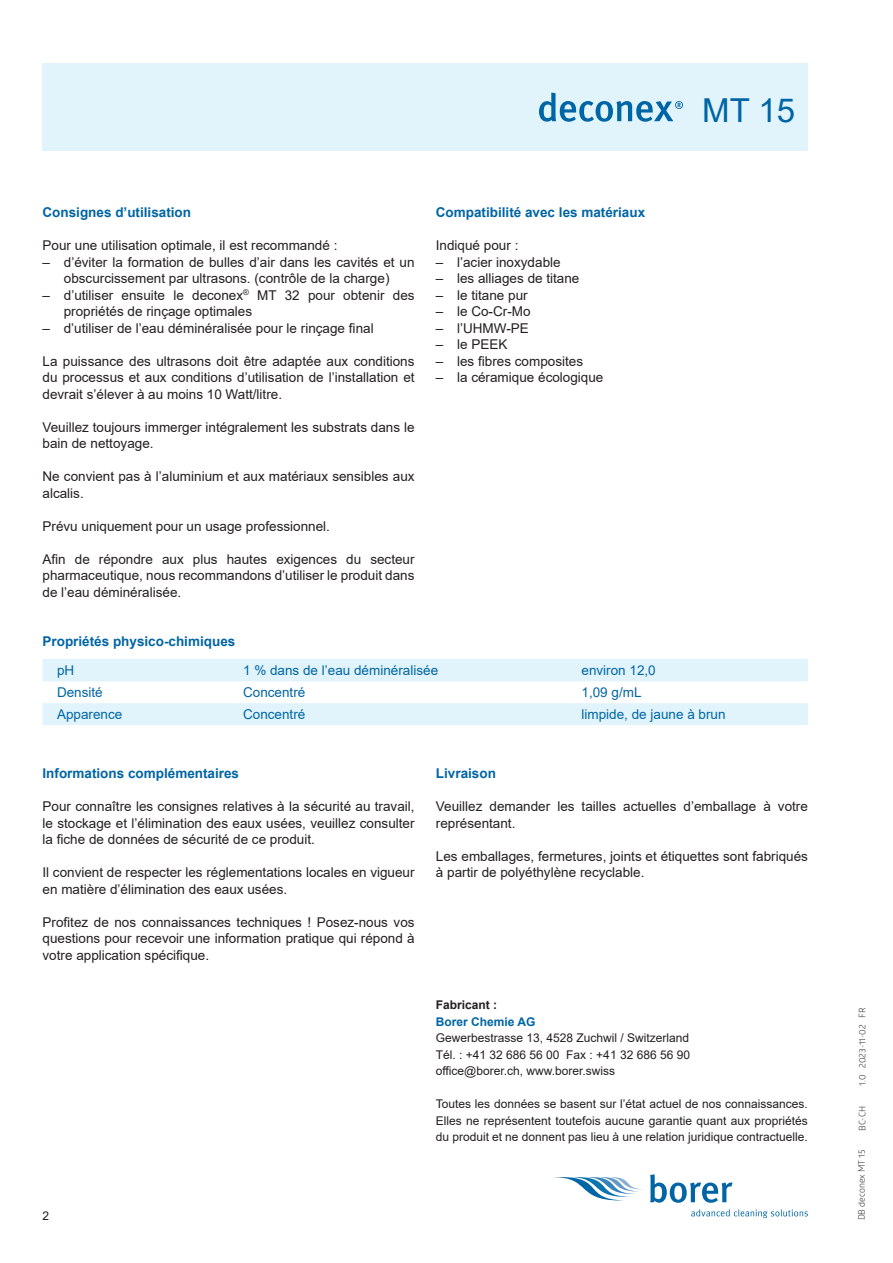
<style>
.page{position:relative;width:893px;height:1263px;background:#fff}
.page>*{position:absolute;margin:0;border:0;box-sizing:border-box;transform-origin:0 0}
.t1{font:33px "Arial";color:#0065a4}
.t2{font:13.5px/16.5px "Arial";color:#231f20}
.t3{font:700 13.5px "Arial";color:#0065a4}
.t4{font:13.5px "Arial";color:#0065a4}
.t5{font:12px/16.5px "Arial";color:#231f20;text-align:justify}
.t6{font:700 12px "Arial";color:#0065a4}
.t7{font:700 12px "Arial";color:#231f20}
.t8{font:9px "Glober";color:#231f20}
</style>
<div class="page">
<svg style="left:553px;top:1177px;width:90px;height:23px"></svg>
<svg style="left:650px;top:1174px;width:82px;height:29px"></svg>
<svg style="left:691px;top:1209px;width:117px;height:9px"></svg>
<div style="left:43px;top:64px;width:765px;height:87px;background:#e1f4fc"></div>
<svg style="left:539px;top:93px;width:144px;height:29px"></svg>
<svg style="left:43px;top:659px;width:765px;height:66px;fill:#e1f4fc"></svg>
<p class="t3" style="left:43px;top:203px;width:150px">Consignes d’utilisation</p>
<p class="t2" style="left:43px;top:237px;width:296px">Pour une utilisation optimale, il est recommandé :</p>
<p class="t2" style="left:43px;top:253px;width:374px;text-align:center">– d’éviter la formation de bulles d’air dans les cavités et un obscurcissement par ultrasons. (contrôle de la charge)</p>
<p class="t2" style="left:64px;top:286px;width:352px;text-indent:-21px">– d’utiliser ensuite le deconex<sup>®</sup> MT 32 pour obtenir des propriétés de rinçage optimales</p>
<p class="t2" style="left:43px;top:319px;width:333px">– d’utiliser de l’eau déminéralisée pour le rinçage final</p>
<p class="t2" style="left:43px;top:352px;width:374px;text-align:justify">La puissance des ultrasons doit être adaptée aux conditions du processus et aux conditions d’utilisation de l’installation et devrait s’élever à au moins 10 Watt/litre.</p>
<p class="t2" style="left:43px;top:418px;width:374px">Veuillez toujours immerger intégralement les substrats dans le bain de nettoyage.</p>
<p class="t2" style="left:43px;top:468px;width:374px">Ne convient pas à l’aluminium et aux matériaux sensibles aux alcalis.</p>
<p class="t2" style="left:43px;top:517px;width:289px">Prévu uniquement pour un usage professionnel.</p>
<p class="t2" style="left:43px;top:550px;width:374px;text-align:justify">Afin de répondre aux plus hautes exigences du secteur pharmaceutique, nous recommandons d’utiliser le produit dans de l’eau déminéralisée.</p>
<p class="t3" style="left:436px;top:203px;width:211px">Compatibilité avec les matériaux</p>
<p class="t2" style="left:436px;top:237px;width:84px">Indiqué pour :</p>
<p class="t2" style="left:436px;top:253px;width:126px">– l’acier inoxydable</p>
<p class="t2" style="left:436px;top:270px;width:145px">– les alliages de titane</p>
<p class="t2" style="left:436px;top:286px;width:93px">– le titane pur</p>
<p class="t2" style="left:436px;top:303px;width:96px">– le Co-Cr-Mo</p>
<p class="t2" style="left:436px;top:319px;width:95px">– l’UHMW-PE</p>
<p class="t2" style="left:436px;top:336px;width:73px">– le PEEK</p>
<p class="t2" style="left:436px;top:352px;width:149px">– les fibres composites</p>
<p class="t2" style="left:436px;top:369px;width:169px">– la céramique écologique</p>
<h1 class="t1" style="left:702px;top:88px;width:94px">MT 15</h1>
<p class="t3" style="left:43px;top:632px;width:194px">Propriétés physico-chimiques</p>
<p class="t4" style="left:57px;top:661px;width:19px">pH</p>
<p class="t4" style="left:243px;top:661px;width:197px">1 % dans de l’eau déminéralisée</p>
<p class="t4" style="left:581px;top:661px;width:76px">environ 12,0</p>
<p class="t4" style="left:57px;top:683px;width:47px">Densité</p>
<p class="t4" style="left:243px;top:683px;width:64px">Concentré</p>
<p class="t4" style="left:581px;top:683px;width:62px">1,09 g/mL</p>
<p class="t4" style="left:57px;top:705px;width:67px">Apparence</p>
<p class="t4" style="left:243px;top:705px;width:64px">Concentré</p>
<p class="t4" style="left:581px;top:705px;width:146px">limpide, de jaune à brun</p>
<p class="t3" style="left:43px;top:764px;width:198px">Informations complémentaires</p>
<p class="t2" style="left:43px;top:798px;width:374px;text-align:justify">Pour connaître les consignes relatives à la sécurité au travail, le stockage et l’élimination des eaux usées, veuillez consulter la fiche de données de sécurité de ce produit.</p>
<p class="t2" style="left:43px;top:864px;width:374px">Il convient de respecter les réglementations locales en vigueur en matière d’élimination des eaux usées.</p>
<p class="t2" style="left:43px;top:913px;width:374px;text-align:justify">Profitez de nos connaissances techniques ! Posez-nous vos questions pour recevoir une information pratique qui répond à votre application spécifique.</p>
<p class="t3" style="left:436px;top:764px;width:62px">Livraison</p>
<p class="t2" style="left:436px;top:798px;width:374px">Veuillez demander les tailles actuelles d’emballage à votre représentant.</p>
<p class="t2" style="left:436px;top:847px;width:374px">Les emballages, fermetures, joints et étiquettes sont fabriqués à partir de polyéthylène recyclable.</p>
<p class="t7" style="left:436px;top:996px;width:63px">Fabricant :</p>
<p class="t6" style="left:436px;top:1013px;width:101px">Borer Chemie AG</p>
<p class="t5" style="left:436px;top:1029px;width:256px">Gewerbestrasse 13, 4528 Zuchwil / Switzerland Tél. : +41 32 686 56 00 Fax : +41 32 686 56 90 office@borer.ch, www.borer.swiss</p>
<p class="t5" style="left:436px;top:1095px;width:374px">Toutes les données se basent sur l’état actuel de nos connaissances.<br>Elles ne représentent toutefois aucune garantie quant aux propriétés du produit et ne donnent pas lieu à une relation juridique contractuelle.</p>
<p class="t5" style="left:43px;top:1208px;width:8px">2</p>
<p class="t8" style="left:856px;top:1086px;width:80px;rotate:-90deg">1.0 2023-11-02 FR</p>
<p class="t8" style="left:856px;top:1131px;width:26px;rotate:-90deg">BC-CH</p>
<p class="t8" style="left:855px;top:1220px;width:72px;rotate:-90deg">DB deconex MT 15</p>
</div>
